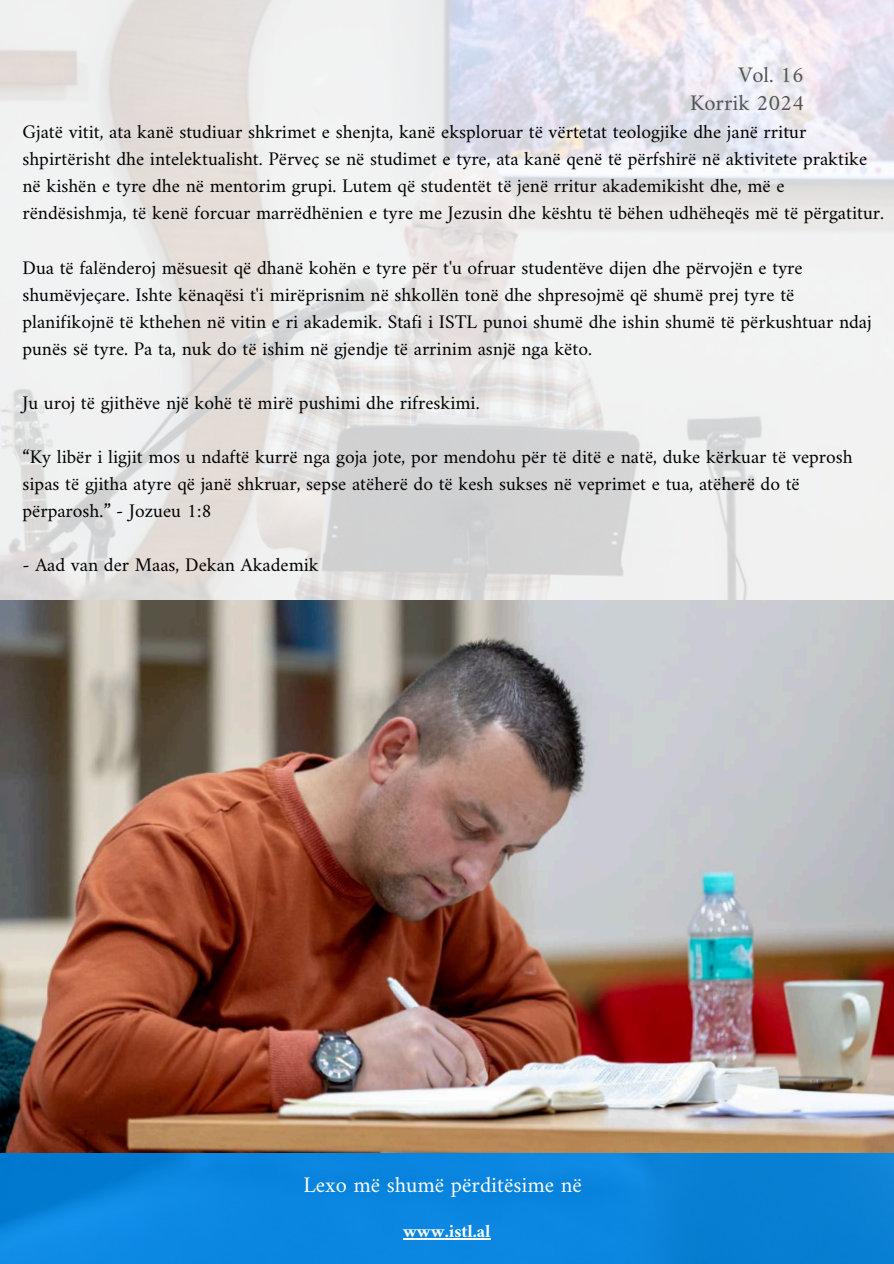
<style>
.page{position:relative;width:894px;height:1264px;background:#fff}
.page>*{position:absolute;margin:0;border:0;box-sizing:border-box;transform-origin:0 0}
.t1{font:22.5px "Amiri";color:#fff}
.t2{font:22.5px "Amiri";color:#545454}
.t3{font:19.5px/27px "Amiri";color:#000}
.t4{font:700 18px "Amiri";color:#fff}
</style>
<div class="page">
<img style="left:0;top:0;width:893px;height:1263px">
<img style="left:0;top:600px;width:893px;height:552px">
<hr style="left:403px;top:1238px;width:87px;height:1px;background:#fff">
<p class="t2" style="left:738px;top:61px;width:67px">Vol. 16</p>
<p class="t2" style="left:689px;top:89px;width:116px">Korrik 2024</p>
<p class="t3" style="left:22px;top:118px;width:862px">Gjatë vitit, ata kanë studiuar shkrimet e shenjta, kanë eksploruar të vërtetat teologjike dhe janë rritur shpirtërisht dhe intelektualisht. Përveç se në studimet e tyre, ata kanë qenë të përfshirë në aktivitete praktike në kishën e tyre dhe në mentorim grupi. Lutem që studentët të jenë rritur akademikisht dhe, më e rëndësishmja, të kenë forcuar marrëdhënien e tyre me Jezusin dhe kështu të bëhen udhëheqës më të përgatitur.</p>
<p class="t3" style="left:22px;top:253px;width:850px">Dua të falënderoj mësuesit që dhanë kohën e tyre për t'u ofruar studentëve dijen dhe përvojën e tyre shumëvjeçare. Ishte kënaqësi t'i mirëprisnim në shkollën tonë dhe shpresojmë që shumë prej tyre të planifikojnë të kthehen në vitin e ri akademik. Stafi i ISTL punoi shumë dhe ishin shumë të përkushtuar ndaj punës së tyre. Pa ta, nuk do të ishim në gjendje të arrinim asnjë nga këto.</p>
<p class="t3" style="left:22px;top:388px;width:458px">Ju uroj të gjithëve një kohë të mirë pushimi dhe rifreskimi.</p>
<p class="t3" style="left:22px;top:442px;width:831px">“Ky libër i ligjit mos u ndaftë kurrë nga goja jote, por mendohu për të ditë e natë, duke kërkuar të veprosh sipas të gjitha atyre që janë shkruar, sepse atëherë do të kesh sukses në veprimet e tua, atëherë do të përparosh.” - Jozueu 1:8</p>
<p class="t3" style="left:22px;top:550px;width:297px">- Aad van der Maas, Dekan Akademik</p>
<p class="t1" style="left:303px;top:1171px;width:280px">Lexo më shumë përditësime në</p>
<p class="t4" style="left:403px;top:1220px;width:89px">www.istl.al</p>
</div>
